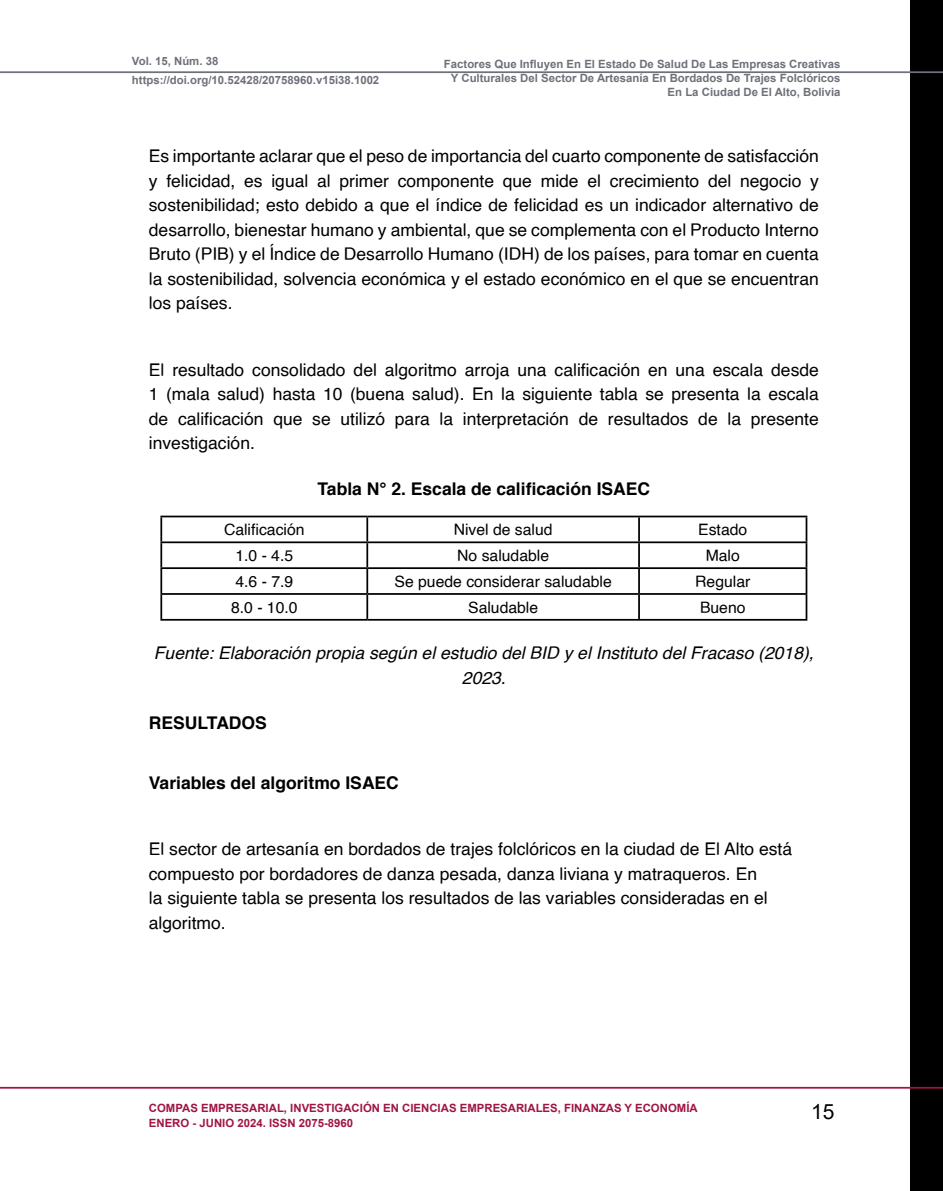
<style>
.page{position:relative;width:943px;height:1191px;background:#fff}
.page>*{position:absolute;margin:0;border:0;box-sizing:border-box;transform-origin:0 0}
.t1{font:21px "Arial";color:#000}
.t2{font:17.5px/24.5px "Helvetica";color:#000;text-align:justify}
.t3{font:italic 17.5px/24.5px "Helvetica";color:#000;text-align:center}
.t4{font:700 17.5px "Helvetica";color:#000}
.t5{font:15.75px "Helvetica";color:#000}
.t6{font:700 11.38px/14px "Arial";color:#6e717a}
.t7{font:700 11.38px/15.8px "Arial";color:#a01545}
</style>
<div class="page">
<div style="left:910px;top:0;width:33px;height:1191px;background:#000"></div>
<hr style="left:0;top:1086px;width:943px;height:2px;background:#a01545">
<hr style="left:0;top:71px;width:943px;height:2px;background:#6e717a">
<hr style="left:160px;top:515px;width:207px;height:2px;background:#000">
<hr style="left:160px;top:517px;width:2px;height:24px;background:#000">
<hr style="left:367px;top:515px;width:272px;height:2px;background:#000">
<hr style="left:366px;top:517px;width:2px;height:24px;background:#000">
<hr style="left:639px;top:515px;width:168px;height:2px;background:#000">
<hr style="left:638px;top:517px;width:2px;height:24px;background:#000">
<hr style="left:805px;top:517px;width:2px;height:24px;background:#000">
<hr style="left:160px;top:541px;width:207px;height:2px;background:#000">
<hr style="left:160px;top:543px;width:2px;height:24px;background:#000">
<hr style="left:367px;top:541px;width:272px;height:2px;background:#000">
<hr style="left:366px;top:543px;width:2px;height:24px;background:#000">
<hr style="left:639px;top:541px;width:168px;height:2px;background:#000">
<hr style="left:638px;top:543px;width:2px;height:24px;background:#000">
<hr style="left:805px;top:543px;width:2px;height:24px;background:#000">
<hr style="left:160px;top:567px;width:207px;height:2px;background:#000">
<hr style="left:160px;top:569px;width:2px;height:24px;background:#000">
<hr style="left:367px;top:567px;width:272px;height:2px;background:#000">
<hr style="left:366px;top:569px;width:2px;height:24px;background:#000">
<hr style="left:639px;top:567px;width:168px;height:2px;background:#000">
<hr style="left:638px;top:569px;width:2px;height:24px;background:#000">
<hr style="left:805px;top:569px;width:2px;height:24px;background:#000">
<hr style="left:160px;top:593px;width:207px;height:2px;background:#000">
<hr style="left:160px;top:595px;width:2px;height:24px;background:#000">
<hr style="left:367px;top:593px;width:272px;height:2px;background:#000">
<hr style="left:366px;top:595px;width:2px;height:24px;background:#000">
<hr style="left:639px;top:593px;width:168px;height:2px;background:#000">
<hr style="left:638px;top:595px;width:2px;height:24px;background:#000">
<hr style="left:805px;top:595px;width:2px;height:24px;background:#000">
<hr style="left:160px;top:619px;width:207px;height:1px;background:#000">
<hr style="left:367px;top:619px;width:272px;height:1px;background:#000">
<hr style="left:639px;top:619px;width:168px;height:1px;background:#000">
<p class="t6" style="left:132px;top:51px;width:249px;line-height:19.2px">Vol. 15, Núm. 38 https://doi.org/10.52428/20758960.v15i38.1002</p>
<p class="t6" style="left:444px;top:57px;width:398px;text-align:right">Factores Que Influyen En El Estado De Salud De Las Empresas Creativas<br>Y Culturales Del Sector De Artesanía En Bordados De Trajes Folclóricos<br>En La Ciudad De El Alto, Bolivia</p>
<p class="t2" style="left:149px;top:144px;width:671px">Es importante aclarar que el peso de importancia del cuarto componente de satisfacción y felicidad, es igual al primer componente que mide el crecimiento del negocio y sostenibilidad; esto debido a que el índice de felicidad es un indicador alternativo de desarrollo, bienestar humano y ambiental, que se complementa con el Producto Interno Bruto (PIB) y el Índice de Desarrollo Humano (IDH) de los países, para tomar en cuenta la sostenibilidad, solvencia económica y el estado económico en el que se encuentran los países.</p>
<p class="t2" style="left:149px;top:358px;width:671px">El resultado consolidado del algoritmo arroja una calificación en una escala desde 1 (mala salud) hasta 10 (buena salud). En la siguiente tabla se presenta la escala de calificación que se utilizó para la interpretación de resultados de la presente investigación.</p>
<p class="t4" style="left:317px;top:474px;width:334px">Tabla N° 2. Escala de calificación ISAEC</p>
<p class="t5" style="left:224px;top:517px;width:82px">Calificación</p>
<p class="t5" style="left:453px;top:517px;width:100px">Nivel de salud</p>
<p class="t5" style="left:698px;top:517px;width:51px">Estado</p>
<p class="t5" style="left:235px;top:543px;width:59px">1.0 - 4.5</p>
<p class="t5" style="left:457px;top:543px;width:93px">No saludable</p>
<p class="t5" style="left:705px;top:543px;width:36px">Malo</p>
<p class="t5" style="left:235px;top:569px;width:59px">4.6 - 7.9</p>
<p class="t5" style="left:394px;top:569px;width:219px">Se puede considerar saludable</p>
<p class="t5" style="left:695px;top:569px;width:57px">Regular</p>
<p class="t5" style="left:231px;top:595px;width:68px">8.0 - 10.0</p>
<p class="t5" style="left:468px;top:595px;width:72px">Saludable</p>
<p class="t5" style="left:700px;top:595px;width:47px">Bueno</p>
<p class="t3" style="left:154px;top:641px;width:661px">Fuente: Elaboración propia según el estudio del BID y el Instituto del Fracaso (2018),<br>2023.</p>
<p class="t4" style="left:149px;top:709px;width:119px">RESULTADOS</p>
<p class="t4" style="left:149px;top:768px;width:251px">Variables del algoritmo ISAEC</p>
<p class="t2" style="left:149px;top:837px;width:645px;text-align:left">El sector de artesanía en bordados de trajes folclóricos en la ciudad de El Alto está compuesto por bordadores de danza pesada, danza liviana y matraqueros. En<br>la siguiente tabla se presenta los resultados de las variables consideradas en el algoritmo.</p>
<p class="t7" style="left:149px;top:1100px;width:550px">COMPAS EMPRESARIAL, INVESTIGACIÓN EN CIENCIAS EMPRESARIALES, FINANZAS Y ECONOMÍA<br>ENERO - JUNIO 2024. ISSN 2075-8960</p>
<p class="t1" style="left:811px;top:1096px;width:25px">15</p>
</div>
